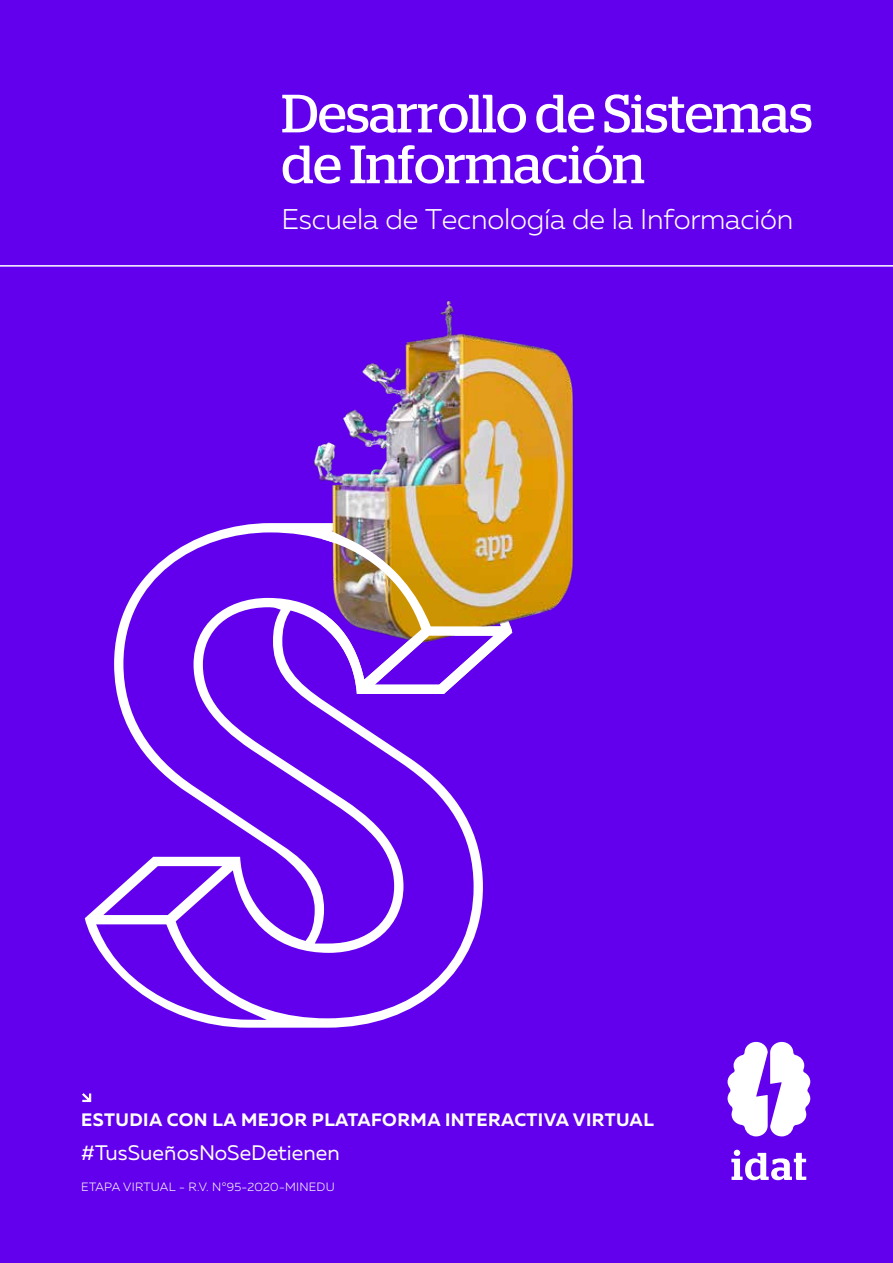
<style>
.page{position:relative;width:893px;height:1263px;background:#6200ed}
.page>*{position:absolute;margin:0;border:0;box-sizing:border-box;transform-origin:0 0}
.t1{font:53.7px/50.8px "Stag";letter-spacing:-.01em;color:#fff}
.t2{font:300 28.5px "Muller";letter-spacing:-.01em;color:#fff}
.t3{font:21px "Muller";letter-spacing:.005em;color:#fff}
.t4{font:700 18px "Muller";letter-spacing:.025em;color:#fff}
.t5{font:300 12px "Muller";letter-spacing:.025em;color:#fff}
</style>
<div class="page">
<svg style="left:731px;top:1150px;width:75px;height:30px"></svg>
<svg style="left:728px;top:1042px;width:82px;height:94px"></svg>
<hr style="left:0;top:265px;width:893px;height:2px;background:#fff">
<svg style="left:85px;top:523px;width:398px;height:505px"></svg>
<img style="left:306px;top:300px;width:268px;height:353px">
<img style="left:322px;top:528px;width:190px;height:166px">
<svg style="left:82px;top:1093px;width:9px;height:9px"></svg>
<h1 class="t1" style="left:281px;top:88px;width:533px">Desarrollo de Sistemas de Información</h1>
<h2 class="t2" style="left:281px;top:202px;width:514px">Escuela de Tecnología de la Información</h2>
<p class="t4" style="left:81px;top:1109px;width:574px">ESTUDIA CON LA MEJOR PLATAFORMA INTERACTIVA VIRTUAL</p>
<p class="t3" style="left:81px;top:1140px;width:260px">#TusSueñosNoSeDetienen</p>
<p class="t5" style="left:81px;top:1180px;width:255px">ETAPA VIRTUAL - R.V. N°95-2020-MINEDU</p>
</div>
